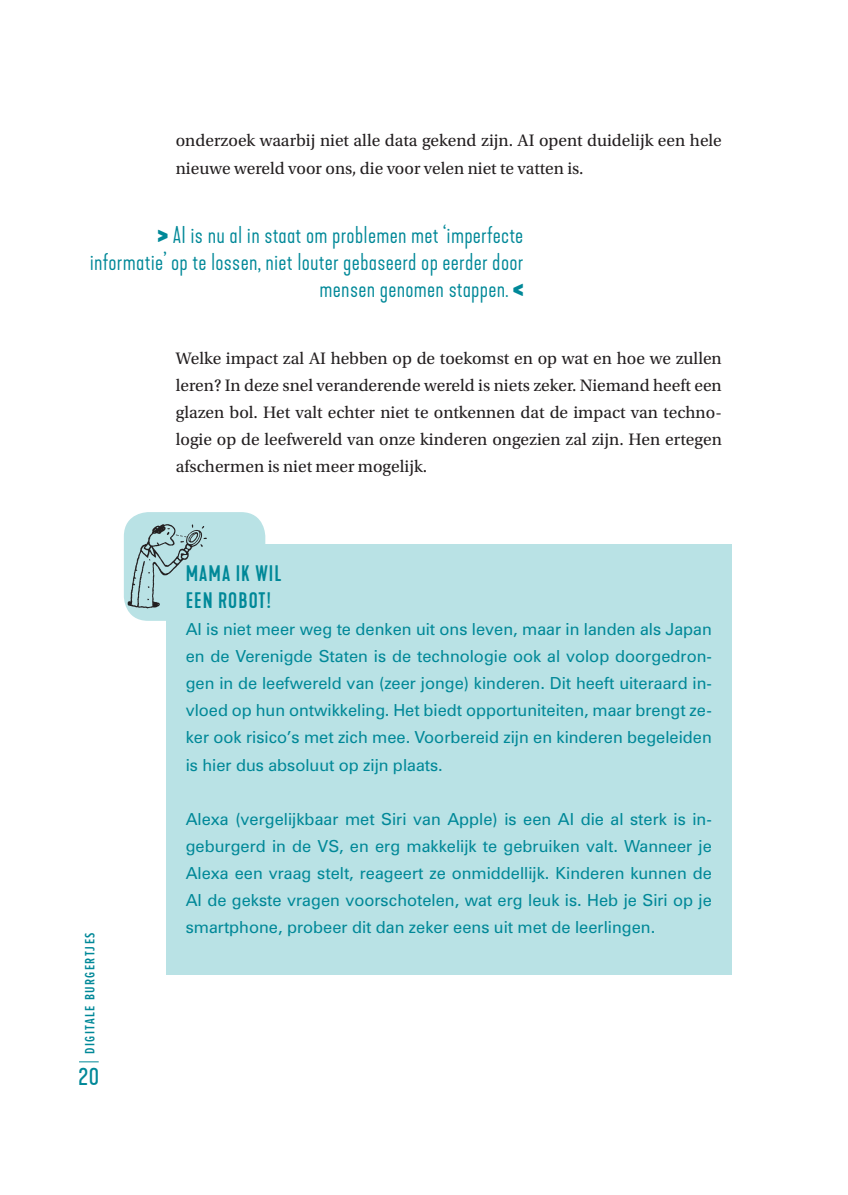
<style>
.page{position:relative;width:848px;height:1195px;background:#fff}
.page>*{position:absolute;margin:0;border:0;box-sizing:border-box;transform-origin:0 0}
.t1{font:24.5px "Kapra Neue";color:#008898}
.t2{font:300 22.75px/27.1px "Kapra Neue";letter-spacing:.01em;color:#008898;text-align:right}
.t3{font:500 21px/27.1px "Kapra Neue";letter-spacing:.05em;color:#008898}
.t4{font:17.5px/27.1px "Utopia Std";color:#231f20}
.t5{font:16.62px/27.1px "Zurich BT";color:#008898;text-align:justify}
.t6{font:600 14px "Proxima Nova Ex Cn";letter-spacing:.1em;color:#008898}
.s1{font-weight:900;font-size:26.25px}
</style>
<div class="page">
<svg style="left:79px;top:1061px;width:20px;height:1px"></svg>
<div style="left:166px;top:544px;width:565px;height:79px;background:#b9e2e5"></div>
<div style="left:166px;top:612px;width:565px;height:172px;background:#b9e2e5"></div>
<div style="left:166px;top:775px;width:565px;height:36px;background:#b9e2e5"></div>
<div style="left:166px;top:802px;width:565px;height:145px;background:#b9e2e5"></div>
<div style="left:166px;top:938px;width:565px;height:36px;background:#b9e2e5"></div>
<div style="left:124px;top:512px;width:141px;height:109px;background:#b9e2e5;border-radius:24px"></div>
<img style="left:127px;top:512px;width:80px;height:108px">
<p class="t4" style="left:176px;top:127px;width:547px">onderzoek waarbij niet alle data gekend zijn. AI opent duidelijk een hele nieuwe wereld voor ons, die voor velen niet te vatten is.</p>
<h2 class="t2" style="left:90px;top:221px;width:435px"><span class="s1">&gt;</span> AI is nu al in staat om problemen met ‘imperfecte informatie’ op te lossen, niet louter gebaseerd op eerder door mensen genomen stappen. <span class="s1">&lt;</span></h2>
<p class="t6" style="left:83px;top:1054px;width:123px;rotate:-90deg">DIGITALE BURGERTJES</p>
<h1 class="t1" style="left:79px;top:1061px;width:22px">20</h1>
<p class="t4" style="left:176px;top:344px;width:547px;text-align:justify">Welke impact zal AI hebben op de toekomst en op wat en hoe we zullen leren? In deze snel veranderende wereld is niets zeker. Niemand heeft een glazen bol. Het valt echter niet te ontkennen dat de impact van techno&shy;logie op de leefwereld van onze kinderen ongezien zal zijn. Hen ertegen afschermen is niet meer mogelijk.</p>
<p class="t3" style="left:186px;top:560px;width:97px">MAMA IK WIL<br>EEN ROBOT!</p>
<p class="t5" style="left:186px;top:615px;width:527px">AI is niet meer weg te denken uit ons leven, maar in landen als Japan en de Verenigde Staten is de technologie ook al volop doorgedron&shy;gen in de leefwereld van (zeer jonge) kinderen. Dit heeft uiteraard in&shy;vloed op hun ontwikkeling. Het biedt opportuniteiten, maar brengt ze&shy;ker ook risico’s met zich mee. Voorbereid zijn en kinderen begeleiden is hier dus absoluut op zijn plaats.</p>
<p class="t5" style="left:186px;top:805px;width:527px">Alexa (vergelijkbaar met Siri van Apple) is een AI die al sterk is in&shy;geburgerd in de VS, en erg makkelijk te gebruiken valt. Wanneer je Alexa een vraag stelt, reageert ze onmiddellijk. Kinderen kunnen de AI de gekste vragen voorschotelen, wat erg leuk is. Heb je Siri op je smartphone, probeer dit dan zeker eens uit met de leerlingen.</p>
</div>
